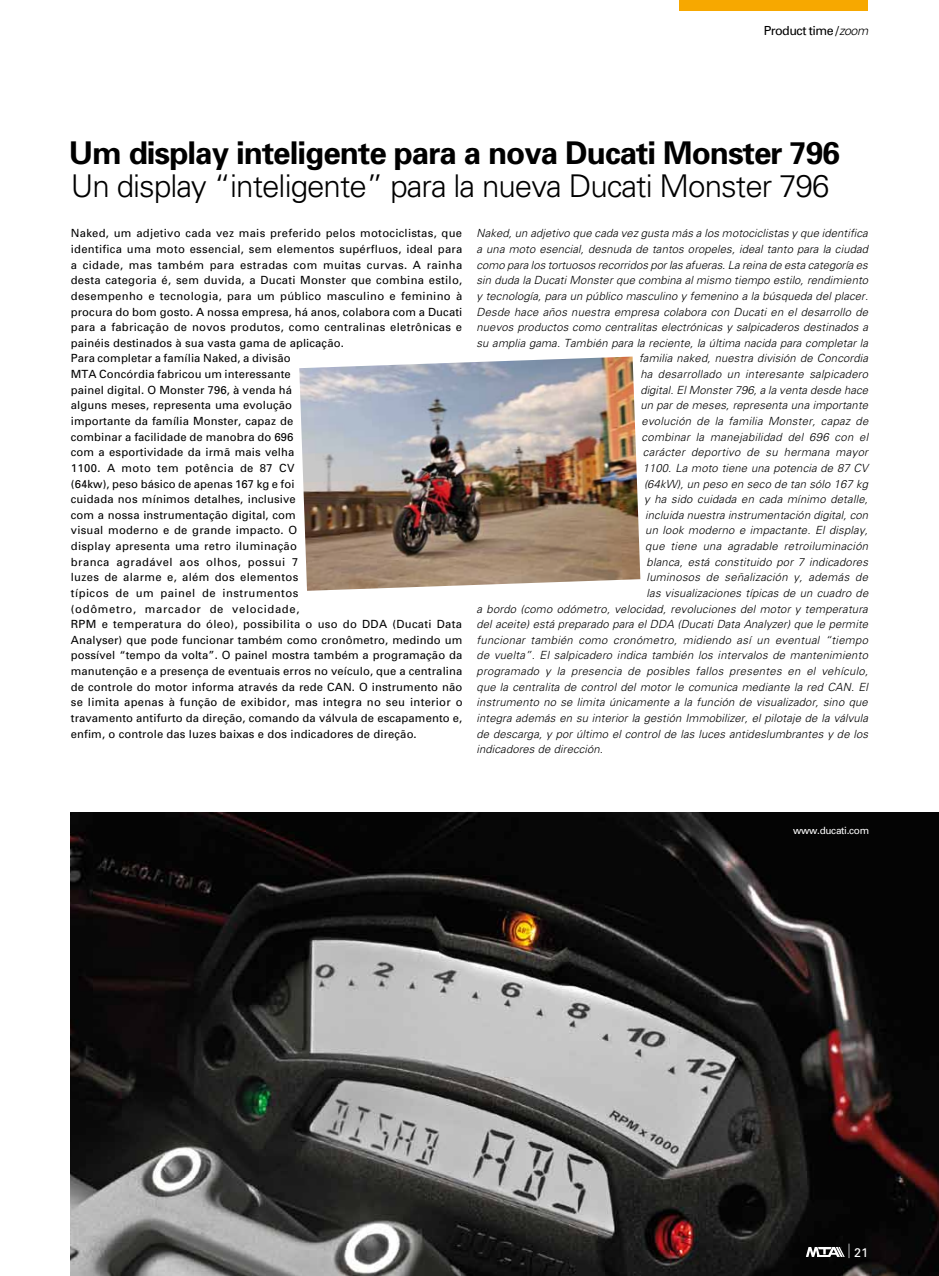
<style>
.page{position:relative;width:939px;height:1276px;background:#fff}
.page>*{position:absolute;margin:0;border:0;box-sizing:border-box;transform-origin:0 0}
.t1{font:300 31.38px "Univers";letter-spacing:-.03em;color:#000}
.t2{font:700 31.38px "Univers";letter-spacing:-.03em;color:#000}
.t3{font:12.5px "Univers";letter-spacing:-.04em;color:#000}
.t4{font:12.5px "Univers";color:#fff}
.t5{font:italic 300 11.25px "Univers";letter-spacing:.01em;color:#000}
.t6{font:11.25px/15.6px "Univers";letter-spacing:.015em;color:#000}
.t7{font:10px "Univers";letter-spacing:-.03em;color:#fff}
.s1{font-weight:300;font-style:italic}
</style>
<div class="page">
<img style="left:71px;top:813px;width:868px;height:463px">
<img style="left:299px;top:356px;width:341px;height:235px">
<div style="left:679px;top:0;width:189px;height:11px;background:#f7a800"></div>
<svg style="left:806px;top:1243px;width:44px;height:15px"></svg>
<p class="t3" style="left:764px;top:23px;width:106px">Product time /<span class="s1">zoom</span></p>
<h1 class="t2" style="left:69px;top:133px;width:773px">Um display inteligente para a nova Ducati Monster 796</h1>
<h1 class="t1" style="left:71px;top:167px;width:760px">Un display “inteligente” para la nueva Ducati Monster 796</h1>
<p class="t6" style="left:71px;top:225px;width:393px">Naked, um adjetivo cada vez mais preferido pelos motociclistas, que identifica uma moto essencial, sem elementos supérfluos, ideal para a cidade, mas também para estradas com muitas curvas. A rainha desta categoria é, sem duvida, a Ducati Monster que combina estilo, desempenho e tecnologia, para um público masculino e feminino à procura do bom gosto. A nossa empresa, há anos, colabora com a Ducati para a fabricação de novos produtos, como centralinas eletrônicas e painéis destinados à sua vasta gama de aplicação.<br>Para completar a família Naked, a divisão<br>MTA Concórdia fabricou um interessante<br>painel digital. O Monster 796, à venda há<br>alguns meses, representa uma evolução<br>importante da família Monster, capaz de<br>combinar a facilidade de manobra do 696<br>com a esportividade da irmã mais velha<br>1100. A moto tem potência de 87 CV<br>(64kw), peso básico de apenas 167 kg e foi<br>cuidada nos mínimos detalhes, inclusive<br>com a nossa instrumentação digital, com<br>visual moderno e de grande impacto. O<br>display apresenta uma retro iluminação<br>branca agradável aos olhos, possui 7<br>luzes de alarme e, além dos elementos<br>típicos de um painel de instrumentos<br>(odômetro, marcador de velocidade,<br>RPM e temperatura do óleo), possibilita o uso do DDA (Ducati Data Analyser) que pode funcionar também como cronômetro, medindo um possível “tempo da volta”. O painel mostra também a programação da manutenção e a presença de eventuais erros no veículo, que a centralina de controle do motor informa através da rede CAN. O instrumento não se limita apenas à função de exibidor, mas integra no seu interior o travamento antifurto da direção, comando da válvula de escapamento e, enfim, o controle das luzes baixas e dos indicadores de direção.</p>
<p class="t5" style="left:477px;top:227px;width:393px">Naked, un adjetivo que cada vez gusta más a los motociclistas y que identifica</p>
<p class="t5" style="left:477px;top:242px;width:393px">a una moto esencial, desnuda de tantos oropeles, ideal tanto para la ciudad</p>
<p class="t5" style="left:477px;top:258px;width:393px">como para los tortuosos recorridos por las afueras. La reina de esta categoría es</p>
<p class="t5" style="left:477px;top:273px;width:393px">sin duda la Ducati Monster que combina al mismo tiempo estilo, rendimiento</p>
<p class="t5" style="left:477px;top:289px;width:393px">y tecnología, para un público masculino y femenino a la búsqueda del placer.</p>
<p class="t5" style="left:477px;top:305px;width:393px">Desde hace años nuestra empresa colabora con Ducati en el desarrollo de</p>
<p class="t5" style="left:477px;top:320px;width:393px">nuevos productos como centralitas electrónicas y salpicaderos destinados a</p>
<p class="t5" style="left:477px;top:336px;width:393px">su amplia gama. También para la reciente, la última nacida para completar la</p>
<p class="t5" style="left:639px;top:352px;width:231px">familia naked, nuestra división de Concordia</p>
<p class="t5" style="left:640px;top:367px;width:229px">ha desarrollado un interesante salpicadero</p>
<p class="t5" style="left:640px;top:383px;width:229px">digital. El Monster 796, a la venta desde hace</p>
<p class="t5" style="left:640px;top:398px;width:229px">un par de meses, representa una importante</p>
<p class="t5" style="left:642px;top:414px;width:228px">evolución de la familia Monster, capaz de</p>
<p class="t5" style="left:642px;top:430px;width:228px">combinar la manejabilidad del 696 con el</p>
<p class="t5" style="left:643px;top:445px;width:227px">carácter deportivo de su hermana mayor</p>
<p class="t5" style="left:643px;top:461px;width:227px">1100. La moto tiene una potencia de 87 CV</p>
<p class="t5" style="left:644px;top:477px;width:226px">(64kW), un peso en seco de tan sólo 167 kg</p>
<p class="t5" style="left:644px;top:492px;width:225px">y ha sido cuidada en cada mínimo detalle,</p>
<p class="t5" style="left:645px;top:508px;width:224px">incluida nuestra instrumentación digital, con</p>
<p class="t5" style="left:645px;top:523px;width:224px">un look moderno e impactante. El display,</p>
<p class="t5" style="left:645px;top:539px;width:224px">que tiene una agradable retroiluminación</p>
<p class="t5" style="left:647px;top:555px;width:223px">blanca, está constituido por 7 indicadores</p>
<p class="t5" style="left:647px;top:570px;width:223px">luminosos de señalización y, además de</p>
<p class="t5" style="left:647px;top:586px;width:223px">las visualizaciones típicas de un cuadro de</p>
<p class="t5" style="left:477px;top:602px;width:393px">a bordo (como odómetro, velocidad, revoluciones del motor y temperatura</p>
<p class="t5" style="left:477px;top:617px;width:393px">del aceite) está preparado para el DDA (Ducati Data Analyzer) que le permite</p>
<p class="t5" style="left:477px;top:633px;width:393px">funcionar también como cronómetro, midiendo así un eventual “tiempo</p>
<p class="t5" style="left:477px;top:648px;width:393px">de vuelta”. El salpicadero indica también los intervalos de mantenimiento</p>
<p class="t5" style="left:477px;top:664px;width:393px">programado y la presencia de posibles fallos presentes en el vehículo,</p>
<p class="t5" style="left:477px;top:680px;width:393px">que la centralita de control del motor le comunica mediante la red CAN. El</p>
<p class="t5" style="left:477px;top:695px;width:393px">instrumento no se limita únicamente a la función de visualizador, sino que</p>
<p class="t5" style="left:477px;top:711px;width:393px">integra además en su interior la gestión Immobilizer, el pilotaje de la válvula</p>
<p class="t5" style="left:477px;top:727px;width:393px">de descarga, y por último el control de las luces antideslumbrantes y de los</p>
<p class="t5" style="left:477px;top:742px;width:128px">indicadores de dirección.</p>
<p class="t7" style="left:793px;top:824px;width:78px">www.ducati.com</p>
<p class="t4" style="left:854px;top:1244px;width:15px">21</p>
</div>
